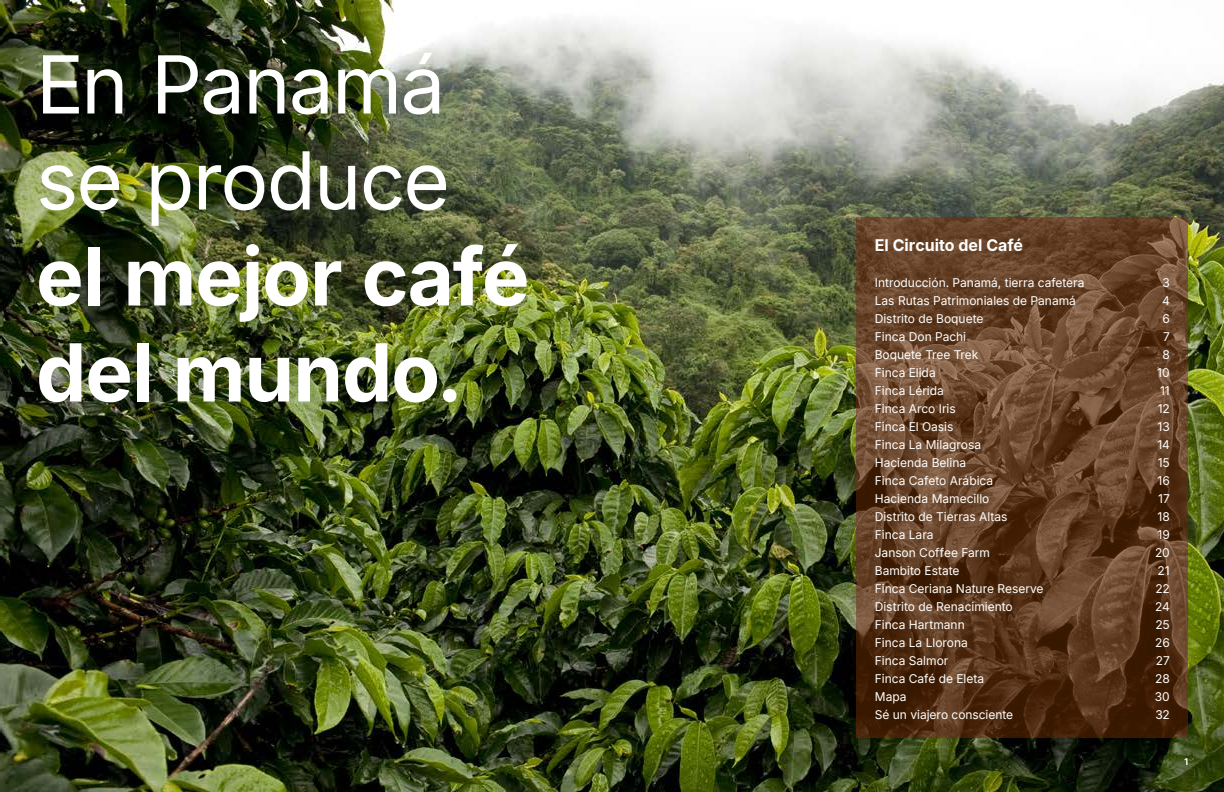
<style>
.page{position:relative;width:1224px;height:792px;background:#fff}
.page>*{position:absolute;margin:0;border:0;box-sizing:border-box;transform-origin:0 0}
.t1{font:700 80px/96px "Inter";letter-spacing:-.015em;color:#fff}
.t2{font:80px/96px "Inter";letter-spacing:-.02em;color:#fff}
.t3{font:700 16px "Inter";color:#fff}
.t4{font:12px "Inter";color:#fff}
.t5{font:9px "Inter";color:#fff}
</style>
<div class="page">
<img style="left:0;top:0;width:1224px;height:792px">
<svg style="left:857px;top:217px;width:331px;height:521px"></svg>
<h1 class="t2" style="left:36px;top:34px;width:415px">En Panamá se produce</h1>
<h1 class="t1" style="left:36px;top:226px;width:495px">el mejor café del mundo.</h1>
<h2 class="t3" style="left:875px;top:233px;width:150px">El Circuito del Café</h2>
<p class="t4" style="left:875px;top:274px;width:211px">Introducción. Panamá, tierra cafetera</p>
<p class="t4" style="left:1162px;top:274px;width:9px">3</p>
<p class="t4" style="left:875px;top:292px;width:203px">Las Rutas Patrimoniales de Panamá</p>
<p class="t4" style="left:1162px;top:292px;width:9px">4</p>
<p class="t4" style="left:875px;top:310px;width:110px">Distrito de Boquete</p>
<p class="t4" style="left:1162px;top:310px;width:9px">6</p>
<p class="t4" style="left:875px;top:328px;width:93px">Finca Don Pachi</p>
<p class="t4" style="left:1163px;top:328px;width:8px">7</p>
<p class="t4" style="left:875px;top:346px;width:105px">Boquete Tree Trek</p>
<p class="t4" style="left:1162px;top:346px;width:9px">8</p>
<p class="t4" style="left:875px;top:364px;width:62px">Finca Elida</p>
<p class="t4" style="left:1157px;top:364px;width:14px">10</p>
<p class="t4" style="left:875px;top:382px;width:71px">Finca Lérida</p>
<p class="t4" style="left:1160px;top:382px;width:11px">11</p>
<p class="t4" style="left:875px;top:400px;width:83px">Finca Arco Iris</p>
<p class="t4" style="left:1158px;top:400px;width:14px">12</p>
<p class="t4" style="left:875px;top:418px;width:80px">Finca El Oasis</p>
<p class="t4" style="left:1158px;top:418px;width:14px">13</p>
<p class="t4" style="left:875px;top:436px;width:108px">Finca La Milagrosa</p>
<p class="t4" style="left:1157px;top:436px;width:14px">14</p>
<p class="t4" style="left:875px;top:454px;width:93px">Hacienda Belina</p>
<p class="t4" style="left:1158px;top:454px;width:14px">15</p>
<p class="t4" style="left:875px;top:472px;width:120px">Finca Cafeto Arábica</p>
<p class="t4" style="left:1157px;top:472px;width:14px">16</p>
<p class="t4" style="left:875px;top:490px;width:116px">Hacienda Mamecillo</p>
<p class="t4" style="left:1158px;top:490px;width:13px">17</p>
<p class="t4" style="left:875px;top:508px;width:134px">Distrito de Tierras Altas</p>
<p class="t4" style="left:1157px;top:508px;width:14px">18</p>
<p class="t4" style="left:875px;top:526px;width:60px">Finca Lara</p>
<p class="t4" style="left:1157px;top:526px;width:14px">19</p>
<p class="t4" style="left:875px;top:544px;width:117px">Janson Coffee Farm</p>
<p class="t4" style="left:1155px;top:544px;width:16px">20</p>
<p class="t4" style="left:875px;top:562px;width:86px">Bambito Estate</p>
<p class="t4" style="left:1158px;top:562px;width:14px">21</p>
<p class="t4" style="left:875px;top:580px;width:170px">Finca Ceriana Nature Reserve</p>
<p class="t4" style="left:1155px;top:580px;width:16px">22</p>
<p class="t4" style="left:875px;top:598px;width:139px">Distrito de Renacimiento</p>
<p class="t4" style="left:1155px;top:598px;width:16px">24</p>
<p class="t4" style="left:875px;top:616px;width:91px">Finca Hartmann</p>
<p class="t4" style="left:1156px;top:616px;width:16px">25</p>
<p class="t4" style="left:875px;top:634px;width:95px">Finca La Llorona</p>
<p class="t4" style="left:1155px;top:634px;width:16px">26</p>
<p class="t4" style="left:875px;top:652px;width:75px">Finca Salmor</p>
<p class="t4" style="left:1156px;top:652px;width:15px">27</p>
<p class="t4" style="left:875px;top:670px;width:111px">Finca Café de Eleta</p>
<p class="t4" style="left:1155px;top:670px;width:16px">28</p>
<p class="t4" style="left:875px;top:688px;width:33px">Mapa</p>
<p class="t4" style="left:1155px;top:688px;width:16px">30</p>
<p class="t4" style="left:875px;top:706px;width:140px">Sé un viajero consciente</p>
<p class="t4" style="left:1155px;top:706px;width:16px">32</p>
<p class="t5" style="left:1184px;top:755px;width:5px">1</p>
</div>
